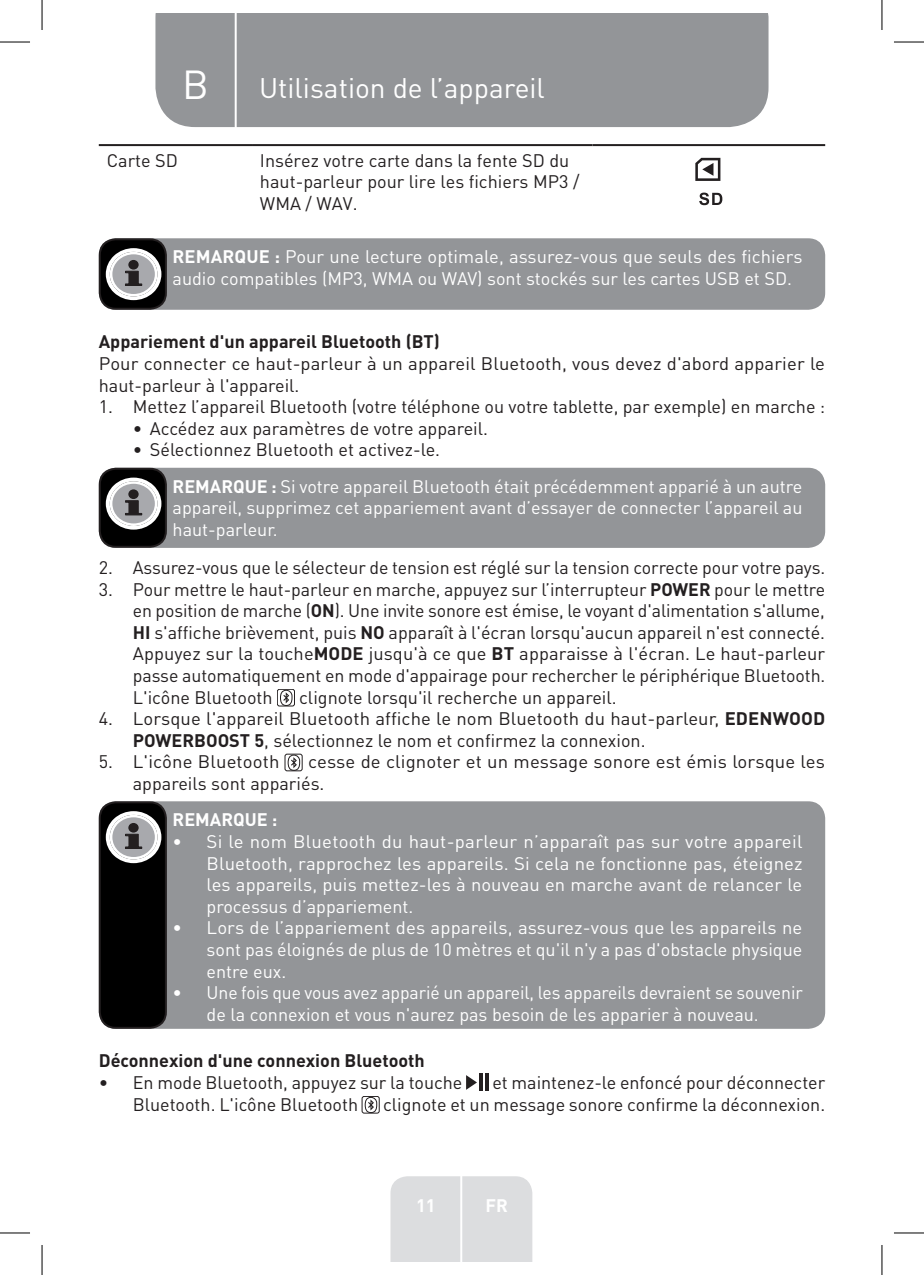
<style>
.page{position:relative;width:924px;height:1275px;background:#fff}
.page>*{position:absolute;margin:0;border:0;box-sizing:border-box;transform-origin:0 0}
.t1{font:40px "DIN Pro";color:#fff}
.TitreGauche__gabarit{font:28px "DIN Pro";color:#fff}
.Body{font:18px/21.6px "DIN Pro";color:#231f20}
.White_Text{font:18px/21.6px "DIN Pro";color:#fff;text-align:justify}
.Left__Table{font:18px/21.6px "DIN Pro";color:#231f20}
.Headline-02_SB{font:700 18px "DIN Pro";color:#231f20}
.White_Text-2{font:700 18px "DIN Pro";color:#fff}
.s1{font-weight:700}
</style>
<div class="page">
<div style="left:155px;top:14px;width:613px;height:113px;background:#939598"></div>
<div style="left:390px;top:1176px;width:142px;height:85px;background:#dcdddf"></div>
<hr style="left:460px;top:1153px;width:2px;height:108px;background:#fff">
<hr style="left:234px;top:14px;width:2px;height:116px;background:#fff">
<hr style="left:99px;top:144px;width:153px;height:2px;background:#231f20">
<hr style="left:252px;top:144px;width:340px;height:2px;background:#231f20">
<hr style="left:592px;top:144px;width:232px;height:2px;background:#231f20">
<svg style="left:699px;top:193px;width:23px;height:12px"></svg>
<svg style="left:695px;top:158px;width:25px;height:23px"></svg>
<div style="left:99px;top:238px;width:725px;height:72px;background:#939598;border-radius:17px"></div>
<div style="left:100px;top:239px;width:66px;height:70px;background:#000;border-radius:16px"></div>
<div style="left:99px;top:238px;width:68px;height:72px;border:2px solid #231f20;border-radius:16px"></div>
<svg style="left:106px;top:248px;width:55px;height:52px"></svg>
<div style="left:128px;top:260px;width:11px;height:9px;background:#231f20;border-radius:50%"></div>
<div style="left:99px;top:468px;width:725px;height:80px;background:#939598;border-radius:17px"></div>
<div style="left:100px;top:469px;width:66px;height:78px;background:#000;border-radius:16px"></div>
<div style="left:99px;top:468px;width:68px;height:80px;border:2px solid #231f20;border-radius:16px"></div>
<svg style="left:106px;top:477px;width:55px;height:52px"></svg>
<div style="left:128px;top:489px;width:11px;height:10px;background:#231f20;border-radius:50%"></div>
<div style="left:277px;top:689px;width:17px;height:17px;border:1px solid #231f20;border-radius:2px"></div>
<svg style="left:280px;top:690px;width:12px;height:16px"></svg>
<div style="left:285px;top:754px;width:17px;height:17px;border:1px solid #231f20;border-radius:2px"></div>
<svg style="left:288px;top:755px;width:12px;height:15px"></svg>
<div style="left:99px;top:801px;width:725px;height:227px;background:#939598;border-radius:17px"></div>
<div style="left:100px;top:802px;width:66px;height:225px;background:#000;border-radius:16px"></div>
<div style="left:99px;top:801px;width:68px;height:227px;border:2px solid #231f20;border-radius:16px"></div>
<svg style="left:106px;top:811px;width:55px;height:52px"></svg>
<div style="left:128px;top:823px;width:11px;height:9px;background:#231f20;border-radius:50%"></div>
<hr style="left:479px;top:1074px;width:3px;height:17px;background:#231f20">
<hr style="left:485px;top:1074px;width:3px;height:17px;background:#231f20">
<svg style="left:466px;top:1075px;width:11px;height:14px"></svg>
<div style="left:362px;top:1096px;width:17px;height:17px;border:1px solid #231f20;border-radius:2px"></div>
<svg style="left:365px;top:1097px;width:12px;height:16px"></svg>
<hr style="left:0;top:42px;width:30px;height:1px;background:#000">
<hr style="left:893px;top:42px;width:30px;height:1px;background:#000">
<hr style="left:0;top:1232px;width:30px;height:1px;background:#000">
<hr style="left:893px;top:1232px;width:30px;height:1px;background:#000">
<hr style="left:42px;top:0;width:1px;height:30px;background:#000">
<hr style="left:42px;top:1245px;width:1px;height:30px;background:#000">
<hr style="left:881px;top:0;width:1px;height:30px;background:#000">
<hr style="left:881px;top:1245px;width:1px;height:30px;background:#000">
<p class="t1" style="left:182px;top:57px;width:28px">B</p>
<p class="TitreGauche__gabarit" style="left:259px;top:69px;width:287px">Utilisation de l’appareil</p>
<p class="Left__Table" style="left:107px;top:149px;width:73px">Carte SD</p>
<p class="Left__Table" style="left:260px;top:149px;width:321px">Insérez votre carte dans la fente SD du haut-parleur pour lire les fichiers MP3 /<br>WMA / WAV.</p>
<p class="White_Text" style="left:172px;top:245px;width:631px"><span class="s1">REMARQUE :</span> Pour une lecture optimale, assurez-vous que seuls des fichiers audio compatibles (MP3, WMA ou WAV) sont stockés sur les cartes USB et SD.</p>
<p class="Headline-02_SB" style="left:99px;top:330px;width:342px">Appariement d'un appareil Bluetooth (BT)</p>
<p class="Body" style="left:99px;top:352px;width:727px">Pour connecter ce haut-parleur à un appareil Bluetooth, vous devez d'abord apparier le haut-parleur à l'appareil.</p>
<p class="Body" style="left:99px;top:395px;width:727px">1. Mettez l’appareil Bluetooth (votre téléphone ou votre tablette, par exemple) en marche :</p>
<p class="Body" style="left:133px;top:417px;width:356px">• Accédez aux paramètres de votre appareil.</p>
<p class="Body" style="left:133px;top:438px;width:308px">• Sélectionnez Bluetooth et activez-le.</p>
<p class="White_Text" style="left:172px;top:475px;width:631px"><span class="s1">REMARQUE :</span> Si votre appareil Bluetooth était précédemment apparié à un autre appareil, supprimez cet appariement avant d’essayer de connecter l’appareil au haut-parleur.</p>
<p class="Body" style="left:99px;top:556px;width:727px">2. Assurez-vous que le sélecteur de tension est réglé sur la tension correcte pour votre pays.</p>
<p class="Body" style="left:133px;top:577px;width:693px;text-align:justify;text-indent:-34px">3. Pour mettre le haut-parleur en marche, appuyez sur l’interrupteur <span class="s1">POWER</span> pour le mettre en position de marche (<span class="s1">ON</span>). Une invite sonore est émise, le voyant d'alimentation s'allume, <span class="s1">HI</span> s'affiche brièvement, puis <span class="s1">NO</span> apparaît à l'écran lorsqu'aucun appareil n'est connecté.<br>Appuyez sur la touche<span class="s1">MODE</span> jusqu'à ce que <span class="s1">BT</span> apparaisse à l'écran. Le haut-parleur passe automatiquement en mode d'appairage pour rechercher le périphérique Bluetooth.<br>L'icône Bluetooth</p>
<p class="Body" style="left:299px;top:685px;width:319px">clignote lorsqu'il recherche un appareil.</p>
<p class="Body" style="left:133px;top:707px;width:693px;text-indent:-34px">4. Lorsque l'appareil Bluetooth affiche le nom Bluetooth du haut-parleur, <span class="s1">EDENWOOD<br>POWERBOOST 5</span>, sélectionnez le nom et confirmez la connexion.</p>
<p class="Body" style="left:99px;top:750px;width:182px">5. L'icône Bluetooth</p>
<p class="Body" style="left:133px;top:750px;width:693px;text-indent:175px">cesse de clignoter et un message sonore est émis lorsque les appareils sont appariés.</p>
<p class="White_Text-2" style="left:172px;top:807px;width:106px">REMARQUE :</p>
<p class="White_Text" style="left:206px;top:830px;width:597px;text-indent:-34px">• Si le nom Bluetooth du haut-parleur n’apparaît pas sur votre appareil Bluetooth, rapprochez les appareils. Si cela ne fonctionne pas, éteignez les appareils, puis mettez-les à nouveau en marche avant de relancer le processus d’appariement.</p>
<p class="White_Text" style="left:206px;top:916px;width:597px;text-indent:-34px">• Lors de l’appariement des appareils, assurez-vous que les appareils ne sont pas éloignés de plus de 10 mètres et qu'il n'y a pas d'obstacle physique entre eux.</p>
<p class="White_Text" style="left:172px;top:981px;width:631px;text-align:center">• Une fois que vous avez apparié un appareil, les appareils devraient se souvenir de la connexion et vous n'aurez pas besoin de les apparier à nouveau.</p>
<p class="Headline-02_SB" style="left:99px;top:1048px;width:327px">Déconnexion d'une connexion Bluetooth</p>
<p class="Body" style="left:99px;top:1071px;width:365px">• En mode Bluetooth, appuyez sur la touche</p>
<p class="Body" style="left:492px;top:1071px;width:334px">et maintenez-le enfoncé pour déconnecter</p>
<p class="Body" style="left:133px;top:1092px;width:227px">Bluetooth. L'icône Bluetooth</p>
<p class="Body" style="left:383px;top:1092px;width:443px">clignote et un message sonore confirme la déconnexion.</p>
<p class="White_Text-2" style="left:416px;top:1192px;width:21px">11</p>
<p class="White_Text-2" style="left:485px;top:1192px;width:24px">FR</p>
</div>
